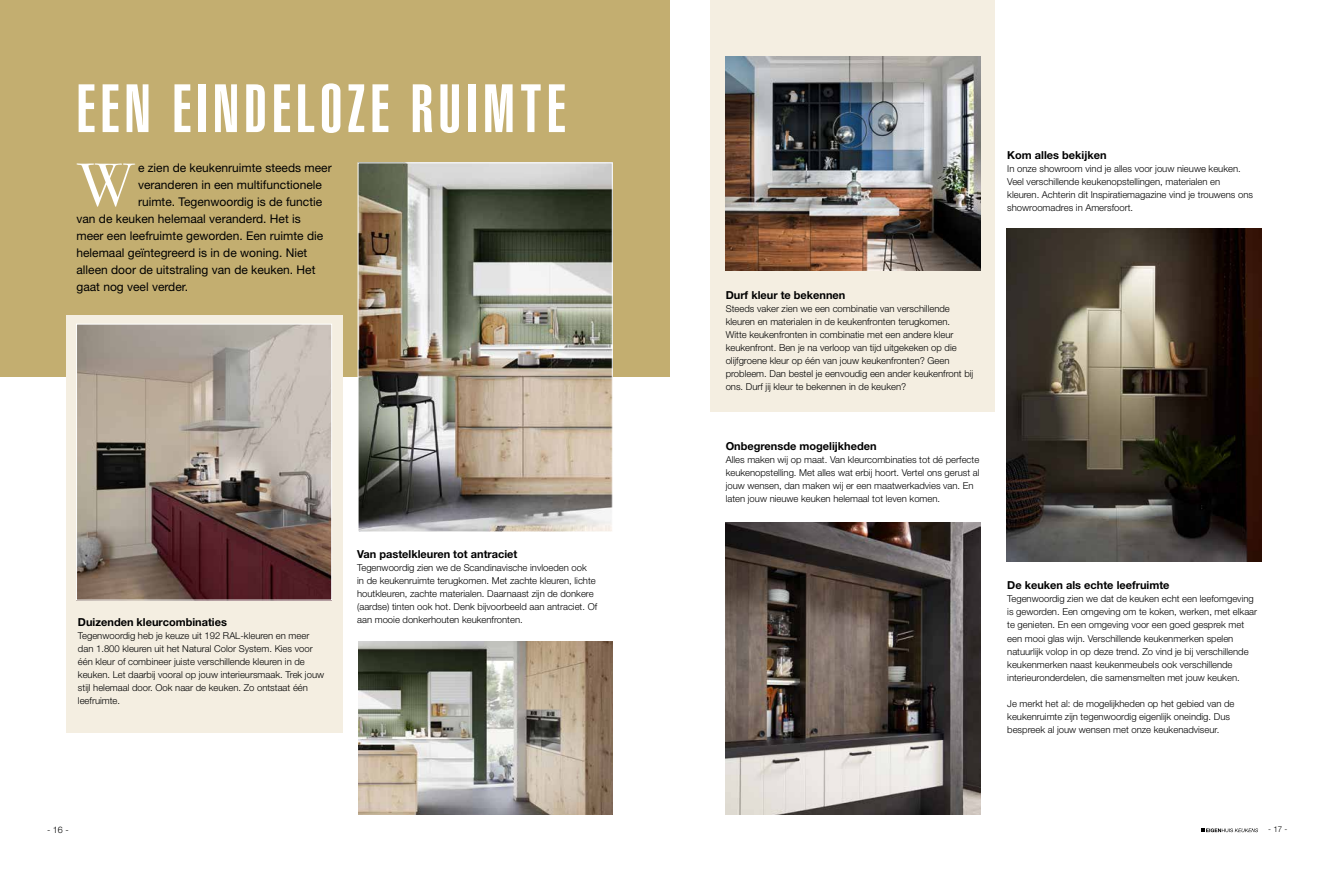
<style>
.page{position:relative;width:1338px;height:871px;background:#fff}
.page>*{position:absolute;margin:0;border:0;box-sizing:border-box;transform-origin:0 0}
.t1{font:67px "Helvetica LT Std Ultra Comp";letter-spacing:.08em;color:#fff}
.t2{font:60.9px "Bodoni Svty Two ITCTT";color:#fff}
.t3{font:12px "Helvetica Neue LT Std";color:#000}
.t4{font:700 11px "Helvetica Neue LT Std";color:#000}
.t5{font:300 9.5px/13px "Helvetica Neue LT Std";color:#000}
.t6{font:300 9px "Helvetica Neue LT Std";color:#000}
.t7{font:300 8px "Helvetica Neue LT Std";color:#000}
</style>
<div class="page">
<div style="left:0;top:0;width:669px;height:376px;background:#c3ae70"></div>
<div style="left:711px;top:0;width:284px;height:411px;background:#f4eee1"></div>
<div style="left:66px;top:315px;width:276px;height:417px;background:#f4eee1"></div>
<img style="left:78px;top:325px;width:252px;height:273px">
<div style="left:76px;top:323px;width:256px;height:277px;border:1px solid #fff"></div>
<img style="left:360px;top:164px;width:251px;height:366px">
<div style="left:358px;top:162px;width:255px;height:370px;border:1px solid #fff"></div>
<img style="left:726px;top:57px;width:255px;height:213px">
<img style="left:726px;top:522px;width:255px;height:292px">
<img style="left:1006px;top:229px;width:255px;height:332px">
<img style="left:358px;top:641px;width:254px;height:173px">
<svg style="left:1198px;top:825px;width:63px;height:9px"></svg>
<svg style="left:1201px;top:828px;width:57px;height:3px"></svg>
<div style="left:1259px;top:825px;width:38px;height:9px;background:#fff"></div>
<h1 class="t1" style="left:77px;top:70px;width:490px">EEN EINDELOZE RUIMTE</h1>
<h2 class="t2" style="left:78px;top:135px;width:57px">W</h2>
<p class="t3" style="left:138px;top:160px;width:195px">e zien de keukenruimte steeds meer</p>
<p class="t3" style="left:138px;top:177px;width:185px">veranderen in een multifunctionele</p>
<p class="t3" style="left:138px;top:194px;width:186px">ruimte. Tegenwoordig is de functie</p>
<p class="t3" style="left:77px;top:211px;width:226px">van de keuken helemaal veranderd. Het is</p>
<p class="t3" style="left:77px;top:228px;width:248px">meer een leefruimte geworden. Een ruimte die</p>
<p class="t3" style="left:77px;top:245px;width:232px">helemaal geïntegreerd is in de woning. Niet</p>
<p class="t3" style="left:77px;top:262px;width:240px">alleen door de uitstraling van de keuken. Het</p>
<p class="t3" style="left:77px;top:279px;width:113px">gaat nog veel verder.</p>
<p class="t4" style="left:78px;top:615px;width:151px">Duizenden kleurcombinaties</p>
<p class="t5" style="left:78px;top:628px;width:248px">Tegenwoordig heb je keuze uit 192 RAL-kleuren en meer dan 1.800 kleuren uit het Natural Color System. Kies voor één kleur of combineer juiste verschillende kleuren in de keuken. Let daarbij vooral op jouw interieursmaak. Trek jouw stijl helemaal door. Ook naar de keuken. Zo ontstaat één leefruimte.</p>
<p class="t4" style="left:357px;top:546px;width:162px">Van pastelkleuren tot antraciet</p>
<p class="t5" style="left:357px;top:560px;width:242px">Tegenwoordig zien we de Scandinavische invloeden ook<br>in de keukenruimte terugkomen. Met zachte kleuren, lichte houtkleuren, zachte materialen. Daarnaast zijn de donkere (aardse) tinten ook hot. Denk bijvoorbeeld aan antraciet. Of aan mooie donkerhouten keukenfronten.</p>
<p class="t4" style="left:1007px;top:148px;width:101px">Kom alles bekijken</p>
<p class="t5" style="left:1007px;top:162px;width:247px">In onze showroom vind je alles voor jouw nieuwe keuken.<br>Veel verschillende keukenopstellingen, materialen en kleuren. Achterin dit Inspiratiemagazine vind je trouwens ons showroomadres in Amersfoort.</p>
<p class="t4" style="left:726px;top:288px;width:121px">Durf kleur te bekennen</p>
<p class="t5" style="left:726px;top:302px;width:249px">Steeds vaker zien we een combinatie van verschillende kleuren en materialen in de keukenfronten terugkomen.<br>Witte keukenfronten in combinatie met een andere kleur keukenfront. Ben je na verloop van tijd uitgekeken op die olijfgroene kleur op één van jouw keukenfronten? Geen probleem. Dan bestel je eenvoudig een ander keukenfront bij ons. Durf jij kleur te bekennen in de keuken?</p>
<p class="t4" style="left:726px;top:439px;width:152px">Onbegrensde mogelijkheden</p>
<p class="t5" style="left:726px;top:452px;width:255px">Alles maken wij op maat. Van kleurcombinaties tot dé perfecte keukenopstelling. Met alles wat erbij hoort. Vertel ons gerust al jouw wensen, dan maken wij er een maatwerkadvies van. En laten jouw nieuwe keuken helemaal tot leven komen.</p>
<p class="t4" style="left:1007px;top:578px;width:164px">De keuken als echte leefruimte</p>
<p class="t5" style="left:1007px;top:592px;width:251px">Tegenwoordig zien we dat de keuken echt een leefomgeving is geworden. Een omgeving om te koken, werken, met elkaar te genieten. En een omgeving voor een goed gesprek met een mooi glas wijn. Verschillende keukenmerken spelen natuurlijk volop in op deze trend. Zo vind je bij verschillende keukenmerken naast keukenmeubels ook verschillende interieuronderdelen, die samensmelten met jouw keuken.</p>
<p class="t5" style="left:1007px;top:696px;width:229px">Je merkt het al: de mogelijkheden op het gebied van de keukenruimte zijn tegenwoordig eigenlijk oneindig. Dus bespreek al jouw wensen met onze keukenadviseur.</p>
<p class="t6" style="left:47px;top:823px;width:23px">- 16 -</p>
<p class="t7" style="left:1268px;top:824px;width:21px">- 17 -</p>
</div>
